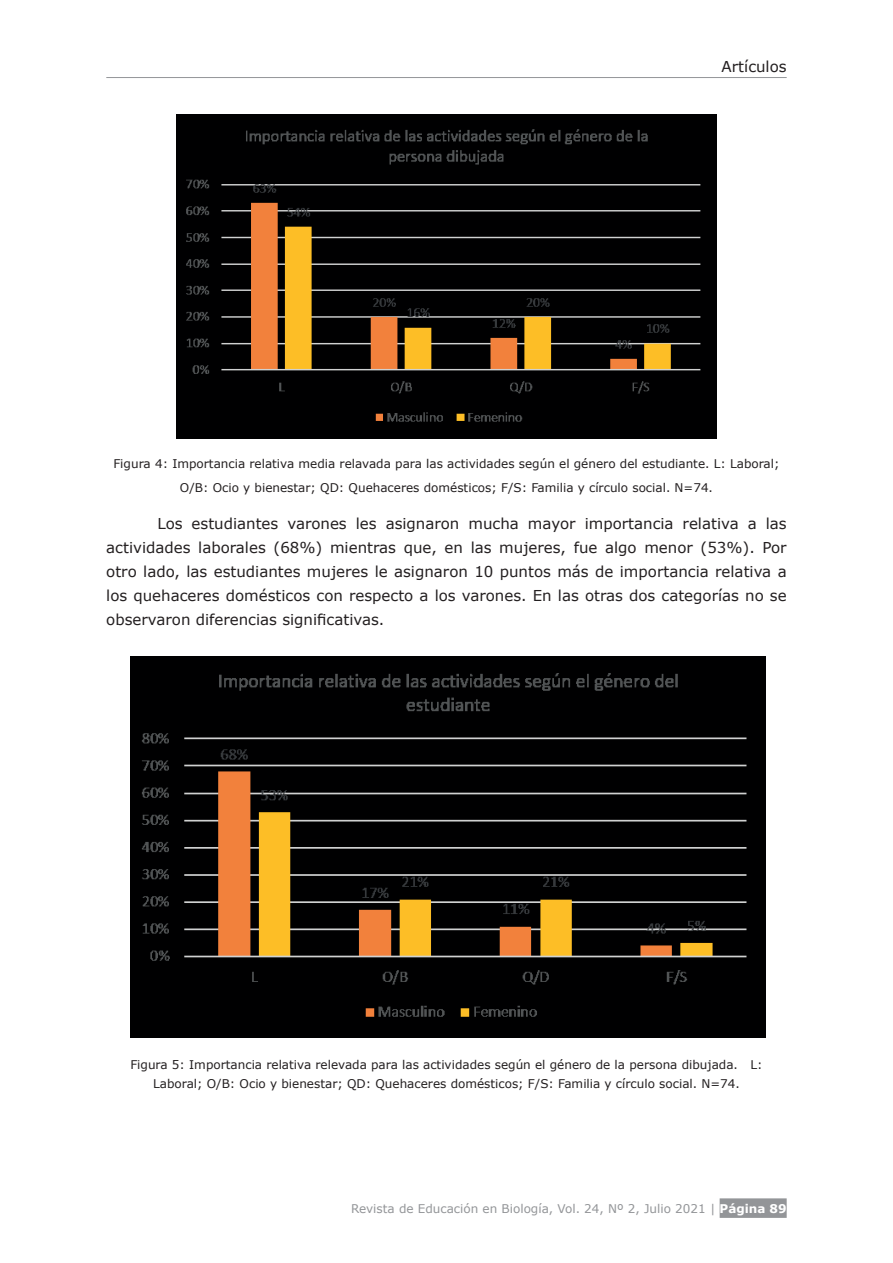
<style>
.page{position:relative;width:893px;height:1263px;background:#fff}
.page>*{position:absolute;margin:0;border:0;box-sizing:border-box;transform-origin:0 0}
.t1{font:15px/24px "Verdana";color:#231f20;text-align:justify}
.t2{font:12px/24px "Verdana";color:#231f20;text-align:center}
.t3{font:12px "Verdana";color:#939598}
.s1{font-weight:700;color:#fff}
</style>
<div class="page">
<div style="left:720px;top:1198px;width:67px;height:20px;background:#939598"></div>
<hr style="left:106px;top:77px;width:681px;height:1px;background:#939598">
<img style="left:176px;top:115px;width:540px;height:324px">
<img style="left:130px;top:656px;width:635px;height:381px">
<p class="t1" style="left:722px;top:55px;width:67px">Artículos</p>
<p class="t2" style="left:113px;top:452px;width:668px">Figura 4: Importancia relativa media relavada para las actividades según el género del estudiante. L: Laboral;<br>O/B: Ocio y bienestar; QD: Quehaceres domésticos; F/S: Familia y círculo social. N=74.</p>
<p class="t1" style="left:106px;top:512px;width:682px;text-indent:51px">Los estudiantes varones les asignaron mucha mayor importancia relativa a las actividades laborales (68%) mientras que, en las mujeres, fue algo menor (53%). Por otro lado, las estudiantes mujeres le asignaron 10 puntos más de importancia relativa a los quehaceres domésticos con respecto a los varones. En las otras dos categorías no se observaron diferencias significativas.</p>
<p class="t2" style="left:130px;top:1055px;width:634px;line-height:19.5px">Figura 5: Importancia relativa relevada para las actividades según el género de la persona dibujada. L:<br>Laboral; O/B: Ocio y bienestar; QD: Quehaceres domésticos; F/S: Familia y círculo social. N=74.</p>
<p class="t3" style="left:351px;top:1200px;width:437px">Revista de Educación en Biología, Vol. 24, Nº 2, Julio 2021 | <span class="s1">Página 89</span></p>
</div>
